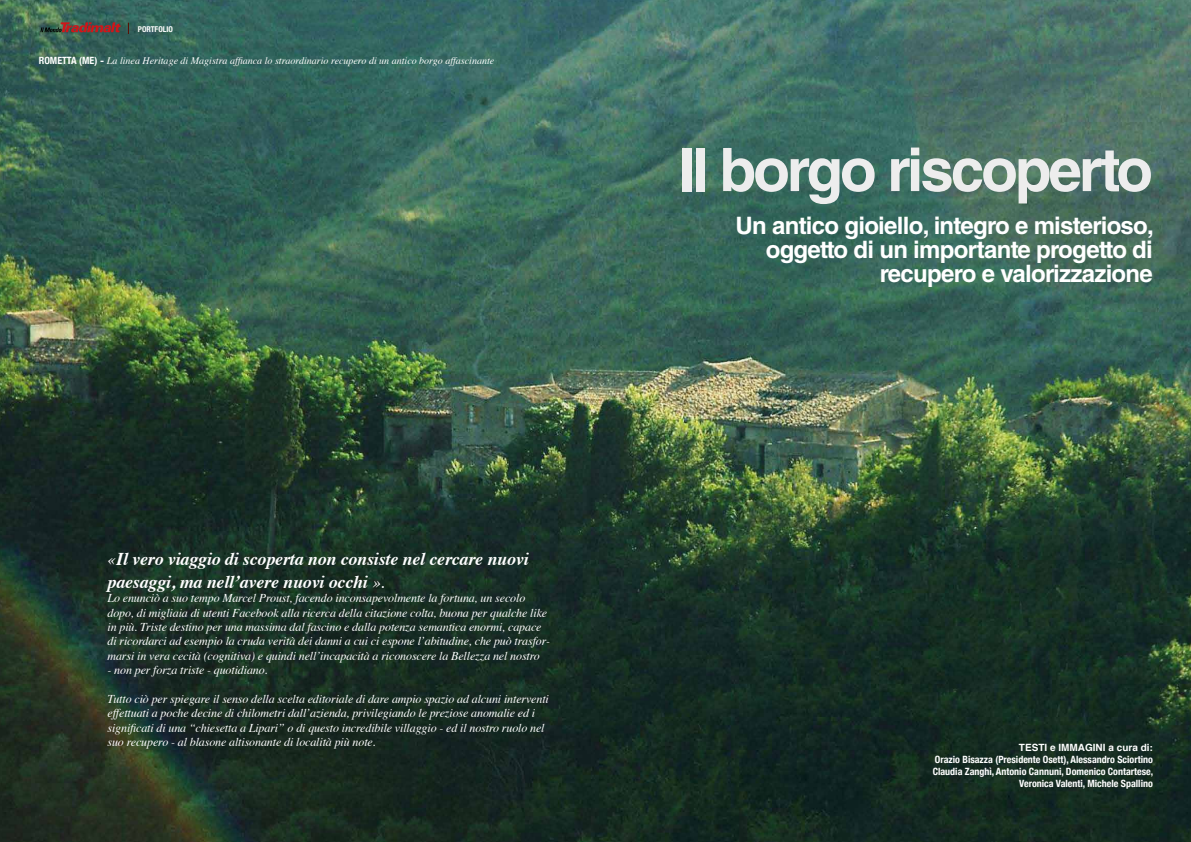
<style>
.page{position:relative;width:1191px;height:842px;background:#fff}
.page>*{position:absolute;margin:0;border:0;box-sizing:border-box;transform-origin:0 0}
.t1{font:700 60px "Helvetica LT Std";letter-spacing:-.05em;color:#ededed}
.t2{font:700 24px/24px "Helvetica LT Std";letter-spacing:-.03em;color:#fff;text-align:right}
.t3{font:italic 700 18px/22.8px "Times";letter-spacing:-.01em;color:#fff}
.t4{font:italic 12px/14.4px "Times";letter-spacing:-.01em;color:#fff}
.t5{font:700 condensed 10px/12px "Helvetica Neue";color:#fff;text-align:right}
.t6{font:italic 10px "Times";color:#fff}
.t7{font:700 10px "Helvetica";color:#fff}
.t8{font:700 condensed 8px "Helvetica Neue LT Std";color:#fff}
.s1{font-family:"Helvetica Neue";font-weight:700;font-style:normal;font-stretch:condensed}
.s2{font-family:"Helvetica Neue";font-weight:700;font-style:normal}
.s3{font-weight:400}
</style>
<div class="page">
<img style="left:0;top:0;width:1191px;height:841px">
<svg style="left:40px;top:22px;width:81px;height:10px"></svg>
<p class="t8" style="left:138px;top:25px;width:37px">PORTFOLIO</p>
<p class="t6" style="left:39px;top:51px;width:457px"><span class="s1">ROMETTA (ME)</span> <span class="s2">-</span> La linea Heritage di Magistra affianca lo straordinario recupero di un antico borgo affascinante</p>
<h3 class="t3" style="left:107px;top:546px;width:423px"><span class="s3">«</span>Il vero viaggio di scoperta non consiste nel cercare nuovi paesaggi, ma nell’avere nuovi occhi <span class="s3">».</span></h3>
<p class="t4" style="left:107px;top:590px;width:444px">Lo enunciò a suo tempo Marcel Proust, facendo inconsapevolmente la fortuna, un secolo dopo, di migliaia di utenti Facebook alla ricerca della citazione colta, buona per qualche like in più. Triste destino per una massima dal fascino e dalla potenza semantica enormi, capace di ricordarci ad esempio la cruda verità dei danni a cui ci espone l’abitudine, che può trasfor&shy;marsi in vera cecità (cognitiva) e quindi nell’incapacità a riconoscere la Bellezza nel nostro</p>
<p class="t4" style="left:107px;top:662px;width:162px">- non per forza triste - quotidiano.</p>
<p class="t4" style="left:107px;top:691px;width:443px">Tutto ciò per spiegare il senso della scelta editoriale di dare ampio spazio ad alcuni interventi effettuati a poche decine di chilometri dall’azienda, privilegiando le preziose anomalie ed i significati di una “chiesetta a Lipari” o di questo incredibile villaggio - ed il nostro ruolo nel suo recupero - al blasone altisonante di località più note.</p>
<h1 class="t1" style="left:678px;top:133px;width:476px">Il borgo riscoperto</h1>
<h2 class="t2" style="left:735px;top:213px;width:420px">Un antico gioiello, integro e misterioso, oggetto di un importante progetto di recupero e valorizzazione</h2>
<p class="t7" style="left:1019px;top:740px;width:135px">TESTI e IMMAGINI a cura di:</p>
<p class="t5" style="left:932px;top:753px;width:222px">Orazio Bisazza (Presidente Osett), Alessandro Sciortino<br>Claudia Zanghì, Antonio Cannuni, Domenico Contartese,<br>Veronica Valenti, Michele Spallino</p>
</div>
